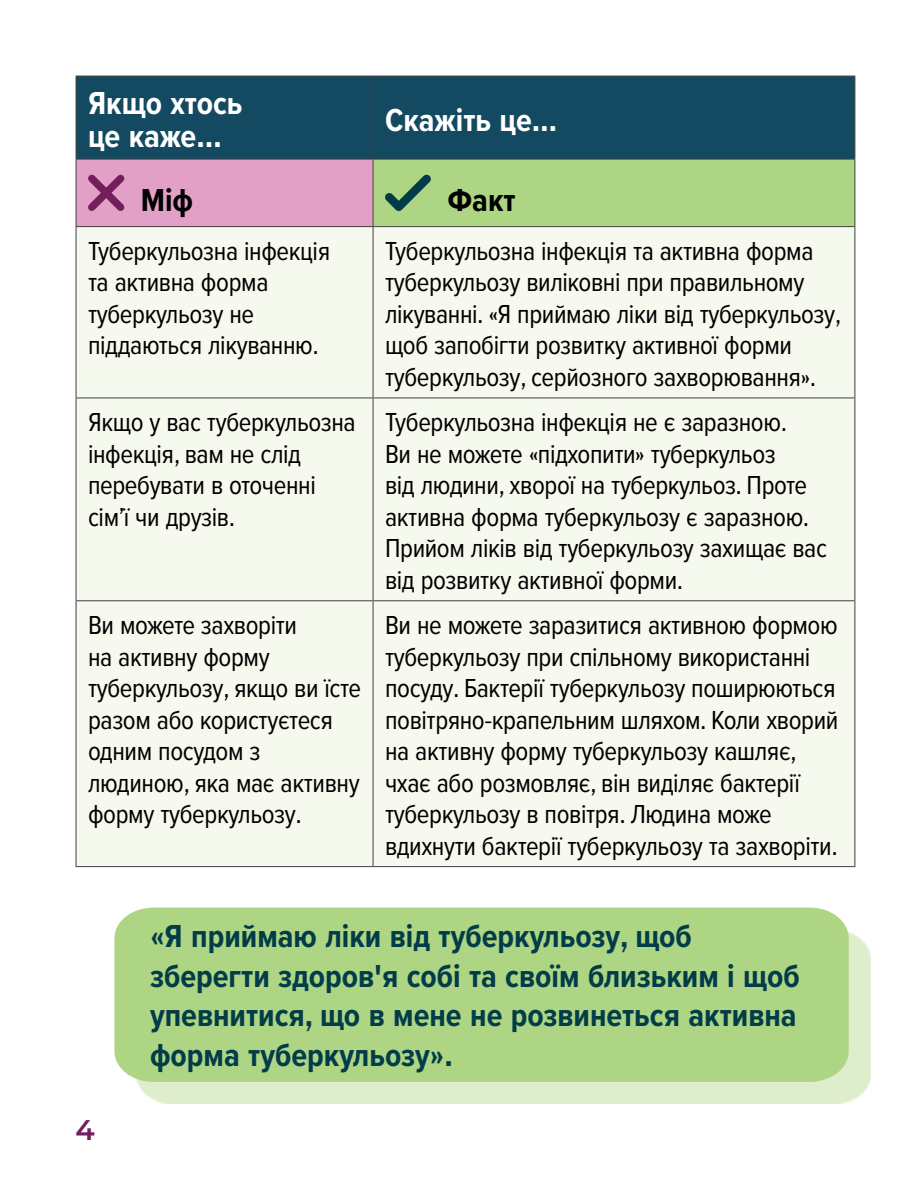
<style>
.page{position:relative;width:918px;height:1188px;background:#fff}
.page>*{position:absolute;margin:0;border:0;box-sizing:border-box;transform-origin:0 0}
.t1{font:700 33px/39.6px "Proxima Nova Cond";color:#023c49}
.Chart_White{font:700 33px/33px "Proxima Nova Cond";color:#fff}
.Chart_White-2{font:700 33px "Proxima Nova Cond";color:#000}
.Folio_Page_Number{font:600 28.5px "Montserrat";color:#721f5c}
.Chart_Black{font:27px/31.5px "Proxima Nova Cond";letter-spacing:-.015em;color:#000}
.s1{font-family:"Franklin Gothic LT Pro Cn Dm";font-weight:400}
.s2{font-family:"Franklin Gothic LT Pro";font-stretch:condensed}
</style>
<div class="page">
<div style="left:77px;top:77px;width:777px;height:82px;background:#144a61"></div>
<div style="left:76px;top:159px;width:297px;height:68px;background:#e3a0c7"></div>
<div style="left:373px;top:159px;width:482px;height:68px;background:#add583"></div>
<div style="left:77px;top:227px;width:777px;height:639px;background:#f5f9ee"></div>
<hr style="left:76px;top:76px;width:297px;height:1px;background:#414042">
<hr style="left:76px;top:77px;width:1px;height:82px;background:#414042">
<hr style="left:373px;top:76px;width:482px;height:1px;background:#414042">
<hr style="left:373px;top:77px;width:1px;height:82px;background:#414042">
<hr style="left:854px;top:77px;width:1px;height:82px;background:#414042">
<hr style="left:76px;top:159px;width:297px;height:1px;background:#414042">
<hr style="left:373px;top:159px;width:482px;height:1px;background:#414042">
<hr style="left:76px;top:160px;width:1px;height:66px;background:#414042">
<hr style="left:373px;top:160px;width:1px;height:66px;background:#414042">
<hr style="left:854px;top:160px;width:1px;height:66px;background:#414042">
<hr style="left:76px;top:226px;width:297px;height:1px;background:#414042">
<hr style="left:76px;top:227px;width:1px;height:170px;background:#414042">
<hr style="left:373px;top:226px;width:482px;height:1px;background:#414042">
<hr style="left:373px;top:227px;width:1px;height:170px;background:#414042">
<hr style="left:854px;top:227px;width:1px;height:170px;background:#414042">
<hr style="left:76px;top:397px;width:297px;height:1px;background:#414042">
<hr style="left:76px;top:398px;width:1px;height:202px;background:#414042">
<hr style="left:373px;top:397px;width:482px;height:1px;background:#414042">
<hr style="left:373px;top:398px;width:1px;height:202px;background:#414042">
<hr style="left:854px;top:398px;width:1px;height:202px;background:#414042">
<hr style="left:76px;top:600px;width:297px;height:1px;background:#414042">
<hr style="left:76px;top:601px;width:1px;height:265px;background:#414042">
<hr style="left:373px;top:600px;width:482px;height:1px;background:#414042">
<hr style="left:373px;top:601px;width:1px;height:265px;background:#414042">
<hr style="left:854px;top:601px;width:1px;height:265px;background:#414042">
<hr style="left:76px;top:866px;width:297px;height:1px;background:#414042">
<hr style="left:373px;top:866px;width:482px;height:1px;background:#414042">
<svg style="left:88px;top:174px;width:37px;height:37px"></svg>
<svg style="left:385px;top:174px;width:46px;height:37px"></svg>
<div style="left:136px;top:929px;width:734px;height:175px;background:#deeecd"></div>
<div style="left:114px;top:908px;width:735px;height:174px;background:#add583"></div>
<p class="Chart_White" style="left:88px;top:86px;width:156px">Якщо хтось це каже<span class="s1">…</span></p>
<p class="Chart_White" style="left:385px;top:102px;width:174px">Скажіть це<span class="s1">…</span></p>
<p class="Chart_White-2" style="left:141px;top:176px;width:54px">Міф</p>
<p class="Chart_White-2" style="left:447px;top:176px;width:70px">Факт</p>
<p class="Chart_Black" style="left:88px;top:234px;width:244px">Туберкульозна інфекція та активна форма туберкульозу не піддаються лікуванню<span class="s2">.</span></p>
<p class="Chart_Black" style="left:385px;top:234px;width:458px">Туберкульозна інфекція та активна форма туберкульозу виліковні при правильному лікуванні<span class="s2">. «</span>Я приймаю ліки від туберкульозу<span class="s2">, </span>щоб запобігти розвитку активної форми туберкульозу<span class="s2">,</span> серйозного захворювання<span class="s2">».</span></p>
<p class="Chart_Black" style="left:88px;top:405px;width:269px">Якщо у вас туберкульозна інфекція<span class="s2">,</span> вам не слід перебувати в оточенні сім<span class="s2">’</span>ї чи друзів<span class="s2">.</span></p>
<p class="Chart_Black" style="left:385px;top:405px;width:443px">Туберкульозна інфекція не є заразною<span class="s2">.<br></span>Ви не можете <span class="s2">«</span>підхопити<span class="s2">»</span> туберкульоз<br>від людини<span class="s2">,</span> хворої на туберкульоз<span class="s2">.</span> Проте активна форма туберкульозу є заразною<span class="s2">.<br></span>Прийом ліків від туберкульозу захищає вас від розвитку активної форми<span class="s2">.</span></p>
<p class="Chart_Black" style="left:88px;top:608px;width:275px">Ви можете захворіти<br>на активну форму туберкульозу<span class="s2">,</span> якщо ви їсте разом або користуєтеся одним посудом з людиною<span class="s2">,</span> яка має активну форму туберкульозу<span class="s2">.</span></p>
<p class="Chart_Black" style="left:385px;top:608px;width:455px">Ви не можете заразитися активною формою туберкульозу при спільному використанні посуду<span class="s2">.</span> Бактерії туберкульозу поширюються повітряно<span class="s2">-</span>крапельним шляхом<span class="s2">.</span> Коли хворий на активну форму туберкульозу кашляє<span class="s2">, </span>чхає або розмовляє<span class="s2">,</span> він виділяє бактерії туберкульозу в повітря<span class="s2">.</span> Людина може вдихнути бактерії туберкульозу та захворіти<span class="s2">.</span></p>
<p class="Folio_Page_Number" style="left:76px;top:1110px;width:21px">4</p>
<p class="t1" style="left:150px;top:916px;width:651px"><span class="s1">«</span>Я приймаю ліки від туберкульозу<span class="s1">,</span> щоб зберегти здоров<span class="s1">'</span>я собі та своїм близьким і щоб упевнитися<span class="s1">,</span> що в мене не розвинеться активна форма туберкульозу<span class="s1">».</span></p>
</div>
